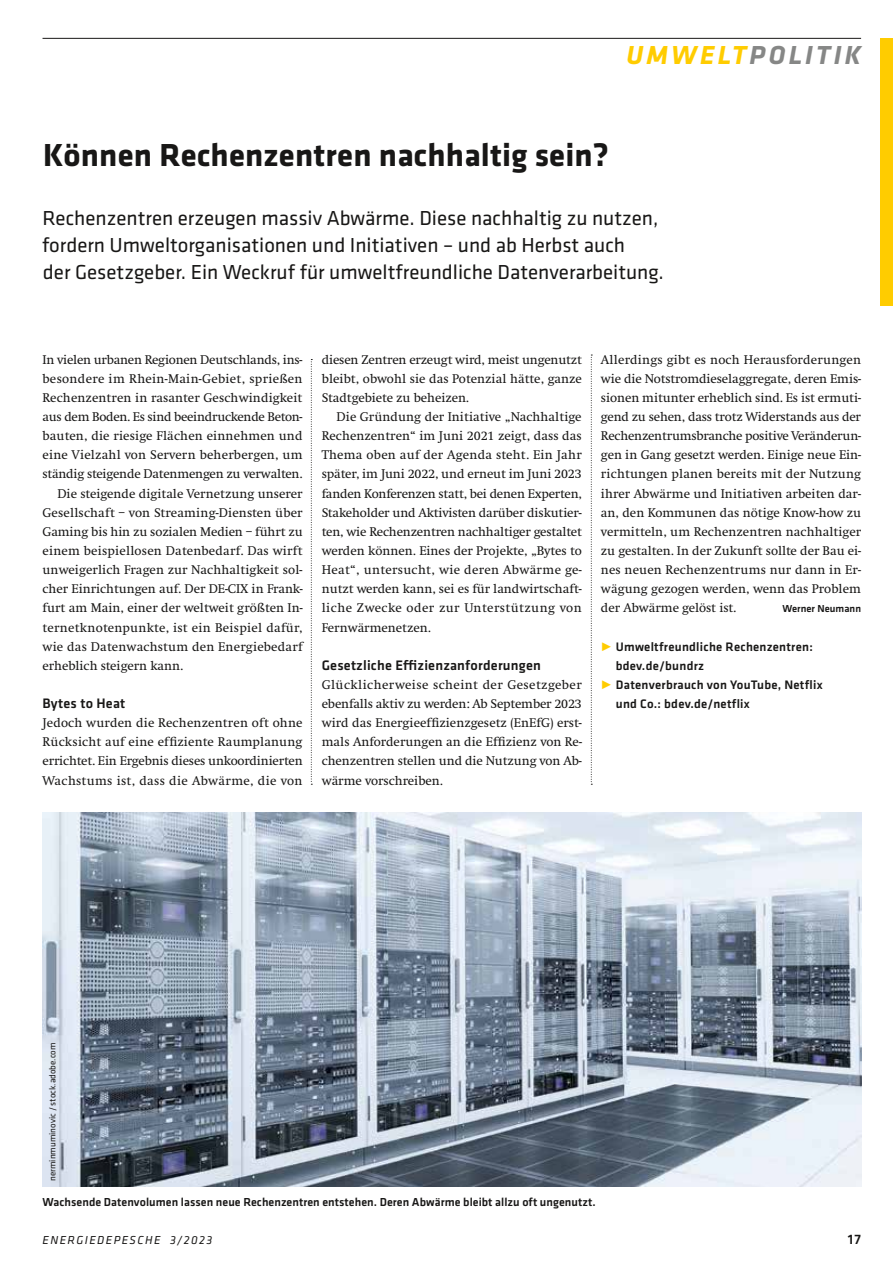
<style>
.page{position:relative;width:893px;height:1263px;background:#fff}
.page>*{position:absolute;margin:0;border:0;box-sizing:border-box;transform-origin:0 0}
.t1{font:700 33px "Klavika";letter-spacing:.005em;color:#181716}
.t2{font:italic 700 27px "Klavika";letter-spacing:.12em;color:#868786}
.t3{font:21px/26.8px "Klavika";color:#181716}
.t4{font:500 14.25px "Klavika";letter-spacing:.015em;color:#181716}
.t5{font:13.2px/19.2px "Swift";color:#181716;text-align:justify}
.t6{font:13.2px "Swift";letter-spacing:.02em;color:#181716}
.t7{font:13.2px "Swift";letter-spacing:-.02em;color:#181716}
.t8{font:13.2px "Swift";letter-spacing:-.025em;color:#181716}
.t9{font:500 12.75px/19.2px "Klavika";letter-spacing:.02em;color:#181716}
.t10{font:500 12px "Klavika";letter-spacing:.005em;color:#181716}
.t11{font:italic 12px "Klavika";letter-spacing:.12em;color:#181716}
.t12{font:500 10.5px "Klavika";letter-spacing:.005em;color:#181716}
.t13{font:9px "Klavika";color:#181716}
.s1{color:#fc0}
</style>
<div class="page">
<svg style="left:311px;top:359px;width:1px;height:426px"></svg>
<svg style="left:591px;top:355px;width:1px;height:430px"></svg>
<hr style="left:43px;top:38px;width:818px;height:1px;background:#181716">
<div style="left:880px;top:38px;width:13px;height:268px;background:#fc0"></div>
<img style="left:43px;top:812px;width:818px;height:374px">
<h2 class="t2" style="left:626px;top:40px;width:236px"><span class="s1">UMWELT</span>POLITIK</h2>
<h1 class="t1" style="left:43px;top:137px;width:567px">Können Rechenzentren nachhaltig sein?</h1>
<h3 class="t3" style="left:42px;top:205px;width:623px">Rechenzentren erzeugen massiv Abwärme. Diese nachhaltig zu nutzen, fordern Umweltorganisationen und Initiativen – und ab Herbst auch<br>der Gesetzgeber. Ein Weckruf für umweltfreundliche Datenverarbeitung.</h3>
<p class="t7" style="left:43px;top:352px;width:261px">In vielen urbanen Regionen Deutschlands, ins-</p>
<p class="t6" style="left:43px;top:371px;width:262px">besondere im Rhein-Main-Gebiet, sprießen</p>
<p class="t5" style="left:43px;top:388px;width:261px">Rechenzentren in rasanter Geschwindigkeit</p>
<p class="t8" style="left:43px;top:410px;width:261px">aus dem Boden. Es sind beeindruckende Beton-</p>
<p class="t5" style="left:43px;top:426px;width:262px">bauten, die riesige Flächen einnehmen und</p>
<p class="t5" style="left:43px;top:446px;width:262px">eine Vielzahl von Servern beherbergen, um</p>
<p class="t5" style="left:43px;top:465px;width:261px">ständig steigende Datenmengen zu verwalten.</p>
<p class="t5" style="left:57px;top:484px;width:247px">Die steigende digitale Vernetzung unserer</p>
<p class="t5" style="left:43px;top:503px;width:262px">Gesellschaft – von Streaming-Diensten über</p>
<p class="t5" style="left:43px;top:522px;width:262px">Gaming bis hin zu sozialen Medien – führt zu</p>
<p class="t5" style="left:43px;top:541px;width:262px">einem beispiellosen Datenbedarf. Das wirft</p>
<p class="t5" style="left:43px;top:560px;width:261px">unweigerlich Fragen zur Nachhaltigkeit sol-</p>
<p class="t5" style="left:43px;top:580px;width:262px">cher Einrichtungen auf. Der DE-CIX in Frank-</p>
<p class="t5" style="left:43px;top:599px;width:262px">furt am Main, einer der weltweit größten In-</p>
<p class="t6" style="left:43px;top:620px;width:262px">ternetknotenpunkte, ist ein Beispiel dafür,</p>
<p class="t5" style="left:43px;top:637px;width:262px">wie das Datenwachstum den Energiebedarf</p>
<p class="t5" style="left:43px;top:656px;width:142px">erheblich steigern kann.</p>
<p class="t4" style="left:43px;top:695px;width:84px">Bytes to Heat</p>
<p class="t5" style="left:43px;top:713px;width:262px">Jedoch wurden die Rechenzentren oft ohne Rücksicht auf eine effiziente Raumplanung errichtet. Ein Ergebnis dieses unkoordinierten Wachstums ist, dass die Abwärme, die von</p>
<p class="t5" style="left:322px;top:350px;width:262px">diesen Zentren erzeugt wird, meist ungenutzt bleibt, obwohl sie das Potenzial hätte, ganze Stadtgebiete zu beheizen.</p>
<p class="t5" style="left:322px;top:407px;width:262px;text-indent:15px">Die Gründung der Initiative „Nachhaltige Rechenzentren“ im Juni 2021 zeigt, dass das Thema oben auf der Agenda steht. Ein Jahr später, im Juni 2022, und erneut im Juni 2023 fanden Konferenzen statt, bei denen Experten, Stakeholder und Aktivisten darüber diskutier&shy;ten, wie Rechenzentren nachhaltiger gestaltet werden können. Eines der Projekte, „Bytes to Heat“, untersucht, wie deren Abwärme ge&shy;nutzt werden kann, sei es für landwirtschaft&shy;liche Zwecke oder zur Unterstützung von Fernwärmenetzen.</p>
<p class="t4" style="left:322px;top:657px;width:221px">Gesetzliche Effizienzanforderungen</p>
<p class="t5" style="left:322px;top:675px;width:262px">Glücklicherweise scheint der Gesetzgeber ebenfalls aktiv zu werden: Ab September 2023 wird das Energieeffizienzgesetz (EnEfG) erst&shy;mals Anforderungen an die Effizienz von Re&shy;chenzentren stellen und die Nutzung von Ab&shy;wärme vorschreiben.</p>
<p class="t5" style="left:601px;top:350px;width:262px">Allerdings gibt es noch Herausforderungen wie die Notstromdieselaggregate, deren Emis&shy;sionen mitunter erheblich sind. Es ist ermuti&shy;gend zu sehen, dass trotz Widerstands aus der Rechenzentrumsbranche positive Veränderun&shy;gen in Gang gesetzt werden. Einige neue Ein&shy;richtungen planen bereits mit der Nutzung ihrer Abwärme und Initiativen arbeiten dar&shy;an, den Kommunen das nötige Know-how zu vermitteln, um Rechenzentren nachhaltiger zu gestalten. In der Zukunft sollte der Bau ei&shy;nes neuen Rechenzentrums nur dann in Er&shy;wägung gezogen werden, wenn das Problem der Abwärme gelöst ist.</p>
<p class="t12" style="left:782px;top:603px;width:80px">Werner Neumann</p>
<p class="t9" style="left:616px;top:637px;width:199px;text-indent:-15px"><span class="s1">•</span> Umweltfreundliche Rechenzentren: bdev.de/bundrz</p>
<p class="t9" style="left:616px;top:675px;width:208px;text-indent:-15px"><span class="s1">•</span> Datenverbrauch von YouTube, Netflix und Co.: bdev.de/netflix</p>
<p class="t13" style="left:48px;top:1181px;width:140px;rotate:-90deg">nerminmuminovic / stock.adobe.com</p>
<p class="t10" style="left:43px;top:1195px;width:555px">Wachsende Datenvolumen lassen neue Rechenzentren entstehen. Deren Abwärme bleibt allzu oft ungenutzt.</p>
<p class="t11" style="left:43px;top:1233px;width:171px">ENERGIEDEPESCHE 3/2023</p>
<p class="t4" style="left:848px;top:1231px;width:15px">17</p>
</div>
